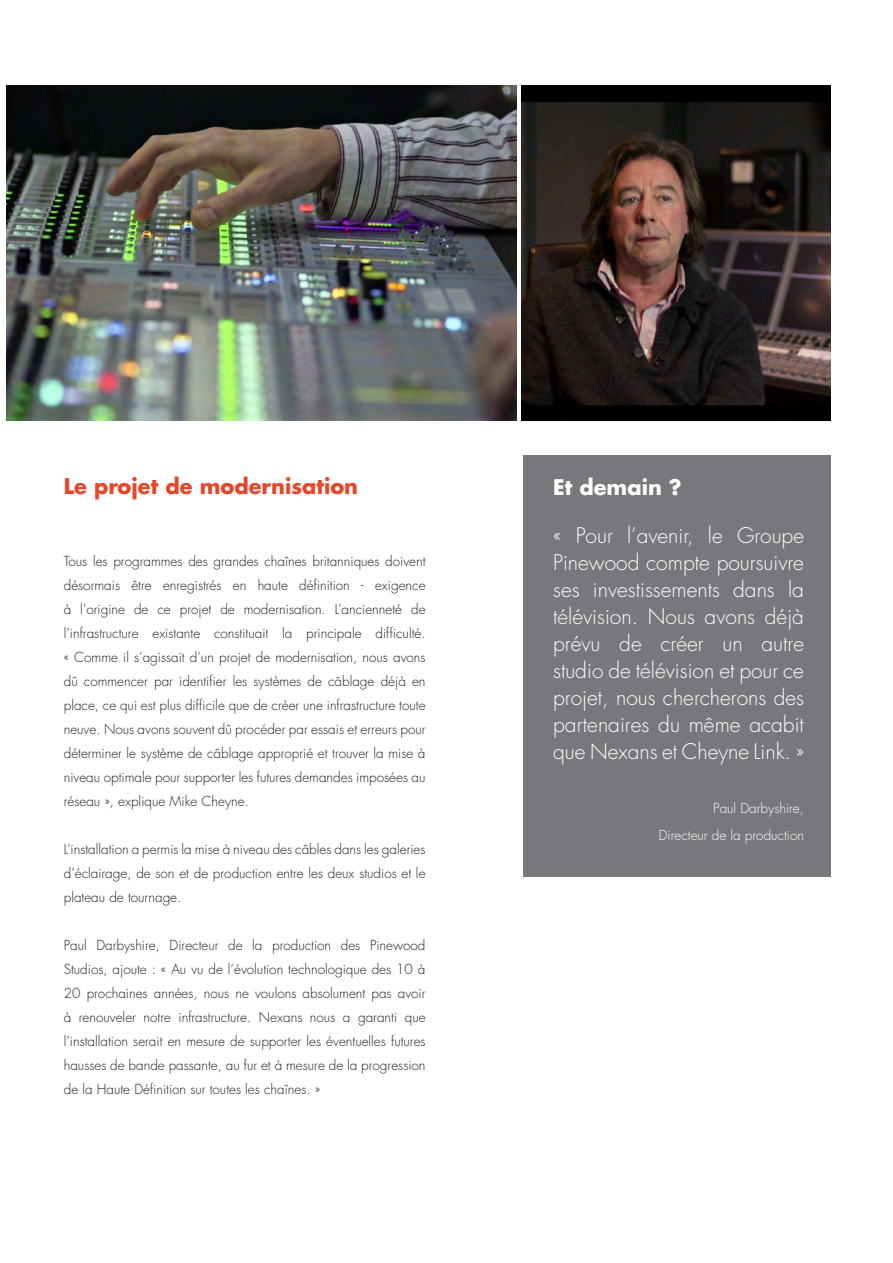
<style>
.page{position:relative;width:893px;height:1263px;background:#fff}
.page>*{position:absolute;margin:0;border:0;box-sizing:border-box;transform-origin:0 0}
._04_bodytekst{font:300 21px/27px "Futura Std";color:#fff;text-align:justify}
._04_bodytekst-2{font:700 21px "Futura Std";color:#e74627}
._04_bodytekst-3{font:700 21px "Futura Std";color:#fff}
._04_bodytekst-4{font:300 13.5px/24px "Futura Std";color:#231f20;text-align:justify}
._04_bodytekst-5{font:300 13.5px "Futura Std";color:#fff}
</style>
<div class="page">
<img style="left:6px;top:85px;width:510px;height:336px">
<img style="left:522px;top:85px;width:309px;height:336px">
<div style="left:523px;top:455px;width:307px;height:422px;background:#76787b"></div>
<p class="_04_bodytekst-2" style="left:64px;top:472px;width:296px">Le projet de modernisation</p>
<p class="_04_bodytekst-4" style="left:64px;top:549px;width:363px">Tous les programmes des grandes chaînes britanniques doivent désormais être enregistrés en haute définition - exigence à l’origine de ce projet de modernisation. L’ancienneté de l’infrastructure existante constituait la principale difficulté. « Comme il s’agissait d’un projet de modernisation, nous avons dû commencer par identifier les systèmes de câblage déjà en place, ce qui est plus difficile que de créer une infrastructure toute neuve. Nous avons souvent dû procéder par essais et erreurs pour déterminer le système de câblage approprié et trouver la mise à niveau optimale pour supporter les futures demandes imposées au réseau », explique Mike Cheyne.</p>
<p class="_04_bodytekst-4" style="left:64px;top:837px;width:363px">L’installation a permis la mise à niveau des câbles dans les galeries d’éclairage, de son et de production entre les deux studios et le plateau de tournage.</p>
<p class="_04_bodytekst-4" style="left:64px;top:933px;width:363px">Paul Darbyshire, Directeur de la production des Pinewood Studios, ajoute : « Au vu de l’évolution technologique des 10 à 20 prochaines années, nous ne voulons absolument pas avoir à renouveler notre infrastructure. Nexans nous a garanti que l’installation serait en mesure de supporter les éventuelles futures hausses de bande passante, au fur et à mesure de la progression de la Haute Définition sur toutes les chaînes. »</p>
<p class="_04_bodytekst-3" style="left:553px;top:473px;width:130px">Et demain ?</p>
<p class="_04_bodytekst" style="left:553px;top:522px;width:252px">« Pour l’avenir, le Groupe Pinewood compte poursuivre ses investissements dans la télévision. Nous avons déjà prévu de créer un autre studio de télévision et pour ce projet, nous chercherons des partenaires du même acabit que Nexans et Cheyne Link. »</p>
<p class="_04_bodytekst-5" style="left:713px;top:800px;width:92px">Paul Darbyshire,</p>
<p class="_04_bodytekst-5" style="left:659px;top:827px;width:147px">Directeur de la production</p>
</div>
